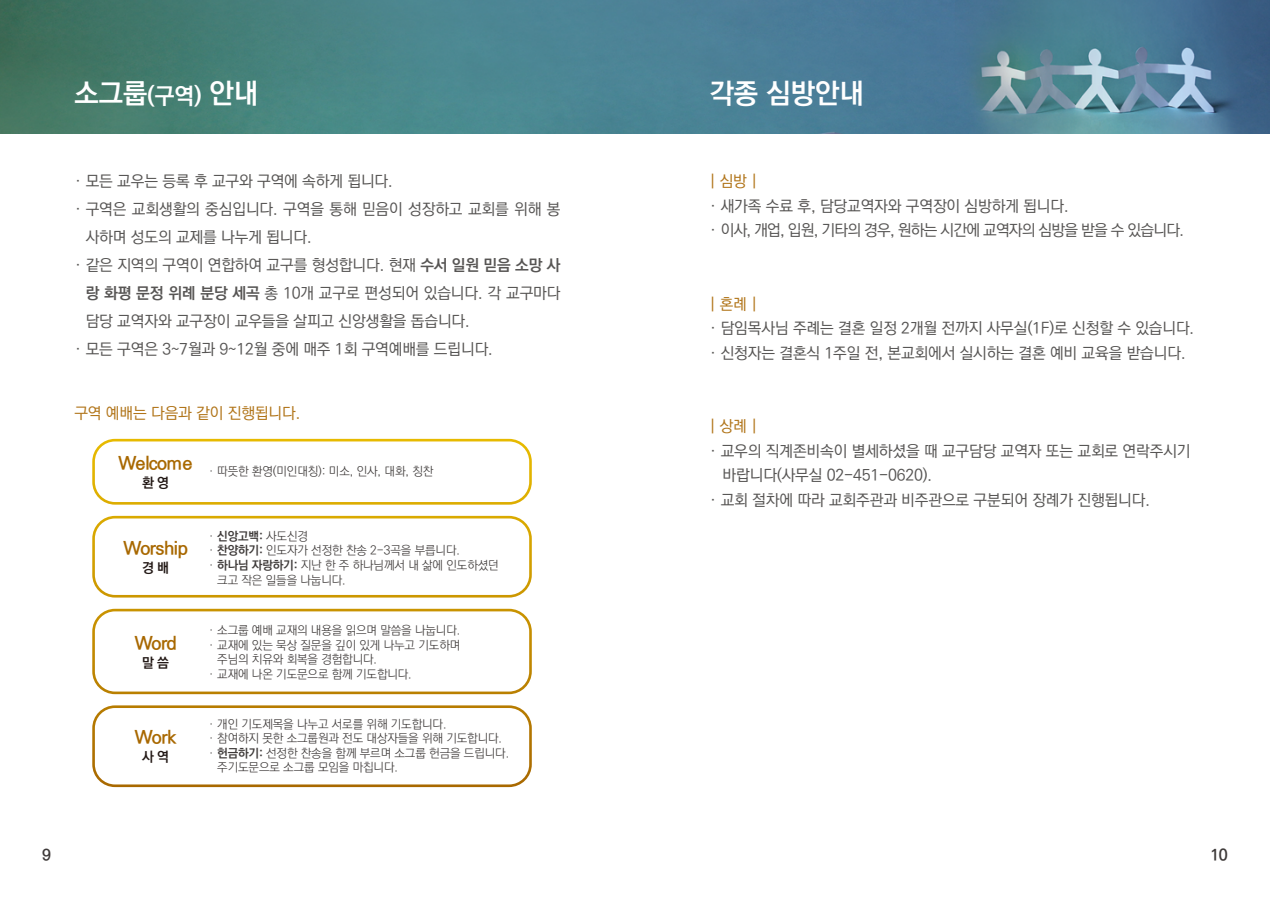
<style>
.page{position:relative;width:1270px;height:903px;background:#fff}
.page>*{position:absolute;margin:0;border:0;box-sizing:border-box;transform-origin:0 0}
.t1{font:700 28px "Ko Pub Dotum";color:#fff}
.t2{font:700 18.2px "Ko Pub Dotum";letter-spacing:-.025em;color:#a86800}
.t3{font:500 15.75px/24.5px "Ko Pub Dotum";letter-spacing:-.01em;color:#575554}
.t4{font:500 15.75px/24.5px "Ko Pub Dotum";letter-spacing:-.05em;color:#575554}
.t5{font:500 15.75px "Ko Pub Dotum";letter-spacing:-.01em;color:#b1751a}
.t6{font:700 15.75px "Ko Pub Dotum";color:#3e3a39}
.t7{font:700 13.65px "Ko Pub Dotum";color:#221815}
.t8{font:300 12.08px "Ko Pub Dotum";letter-spacing:-.01em;color:#3e3a39}
.s1{font-size:22.75px}
.s2{font-weight:700}
</style>
<div class="page">
<img style="left:0;top:0;width:1270px;height:134px">
<div style="left:92px;top:439px;width:440px;height:66px;border:3px solid #fff;border-radius:21px"></div>
<div style="left:92px;top:516px;width:440px;height:81px;border:3px solid #fff;border-radius:21px"></div>
<div style="left:92px;top:609px;width:440px;height:85px;border:3px solid #fff;border-radius:21px"></div>
<div style="left:92px;top:705px;width:440px;height:82px;border:3px solid #fff;border-radius:21px"></div>
<h1 class="t1" style="left:74px;top:79px;width:185px">소그룹<span class="s1">(구역)</span> 안내</h1>
<p class="t3" style="left:74px;top:170px;width:320px">· 모든 교우는 등록 후 교구와 구역에 속하게 됩니다.</p>
<p class="t3" style="left:74px;top:198px;width:488px">· 구역은 교회생활의 중심입니다. 구역을 통해 믿음이 성장하고 교회를 위해 봉</p>
<p class="t3" style="left:86px;top:226px;width:228px">사하며 성도의 교제를 나누게 됩니다.</p>
<p class="t3" style="left:74px;top:254px;width:488px">· 같은 지역의 구역이 연합하여 교구를 형성합니다. 현재 <span class="s2">수서 일원 믿음 소망 사</span></p>
<p class="t3" style="left:86px;top:282px;width:476px"><span class="s2">랑 화평 문정 위례 분당 세곡</span> 총 10개 교구로 편성되어 있습니다. 각 교구마다</p>
<p class="t3" style="left:86px;top:310px;width:386px">담당 교역자와 교구장이 교우들을 살피고 신앙생활을 돕습니다.</p>
<p class="t3" style="left:74px;top:338px;width:420px">· 모든 구역은 3~7월과 9~12월 중에 매주 1회 구역예배를 드립니다.</p>
<p class="t5" style="left:74px;top:406px;width:228px">구역 예배는 다음과 같이 진행됩니다.</p>
<p class="t8" style="left:119px;top:465px;width:316px"><sup>Welcome</sup> · 따뜻한 환영(미인대칭): 미소, 인사, 대화, 칭찬</p>
<p class="t7" style="left:142px;top:476px;width:29px">환 영</p>
<p class="t2" style="left:123px;top:539px;width:66px">Worship</p>
<p class="t7" style="left:142px;top:560px;width:29px">경 배</p>
<p class="t2" style="left:135px;top:634px;width:43px">Word</p>
<p class="t7" style="left:142px;top:656px;width:29px">말 씀</p>
<p class="t2" style="left:135px;top:728px;width:43px">Work</p>
<p class="t7" style="left:142px;top:750px;width:29px">사 역</p>
<p class="t8" style="left:209px;top:530px;width:101px">· <span class="s2">신앙고백:</span> 사도신경</p>
<p class="t8" style="left:209px;top:545px;width:253px">· <span class="s2">찬양하기:</span> 인도자가 선정한 찬송 2-3곡을 부릅니다.</p>
<p class="t8" style="left:209px;top:559px;width:292px">· <span class="s2">하나님 자랑하기:</span> 지난 한 주 하나님께서 내 삶에 인도하셨던</p>
<p class="t8" style="left:217px;top:574px;width:130px">크고 작은 일들을 나눕니다.</p>
<p class="t8" style="left:209px;top:624px;width:253px">· 소그룹 예배 교재의 내용을 읽으며 말씀을 나눕니다.</p>
<p class="t8" style="left:209px;top:639px;width:253px">· 교재에 있는 묵상 질문을 깊이 있게 나누고 기도하며</p>
<p class="t8" style="left:217px;top:654px;width:161px">주님의 치유와 회복을 경험합니다.</p>
<p class="t8" style="left:209px;top:668px;width:205px">· 교재에 나온 기도문으로 함께 기도합니다.</p>
<p class="t8" style="left:209px;top:718px;width:240px">· 개인 기도제목을 나누고 서로를 위해 기도합니다.</p>
<p class="t8" style="left:209px;top:733px;width:295px">· 참여하지 못한 소그룹원과 전도 대상자들을 위해 기도합니다.</p>
<p class="t8" style="left:209px;top:747px;width:302px">· <span class="s2">헌금하기:</span> 선정한 찬송을 함께 부르며 소그룹 헌금을 드립니다.</p>
<p class="t8" style="left:217px;top:762px;width:182px">주기도문으로 소그룹 모임을 마칩니다.</p>
<h1 class="t1" style="left:709px;top:79px;width:156px">각종 심방안내</h1>
<p class="t5" style="left:709px;top:174px;width:49px">| 심방 |</p>
<p class="t4" style="left:709px;top:194px;width:476px">· 새가족 수료 후, 담당교역자와 구역장이 심방하게 됩니다.<br>· 이사, 개업, 입원, 기타의 경우, 원하는 시간에 교역자의 심방을 받을 수 있습니다.</p>
<p class="t5" style="left:709px;top:296px;width:49px">| 혼례 |</p>
<p class="t3" style="left:709px;top:317px;width:486px">· 담임목사님 주례는 결혼 일정 2개월 전까지 사무실(1F)로 신청할 수 있습니다. · 신청자는 결혼식 1주일 전, 본교회에서 실시하는 결혼 예비 교육을 받습니다.</p>
<p class="t5" style="left:709px;top:419px;width:49px">| 상례 |</p>
<p class="t3" style="left:709px;top:439px;width:483px">· 교우의 직계존비속이 별세하셨을 때 교구담당 교역자 또는 교회로 연락주시기</p>
<p class="t3" style="left:723px;top:464px;width:211px">바랍니다(사무실 02-451-0620).</p>
<p class="t3" style="left:709px;top:488px;width:442px">· 교회 절차에 따라 교회주관과 비주관으로 구분되어 장례가 진행됩니다.</p>
<p class="t6" style="left:42px;top:847px;width:10px">9</p>
<p class="t6" style="left:1210px;top:847px;width:19px">10</p>
</div>
